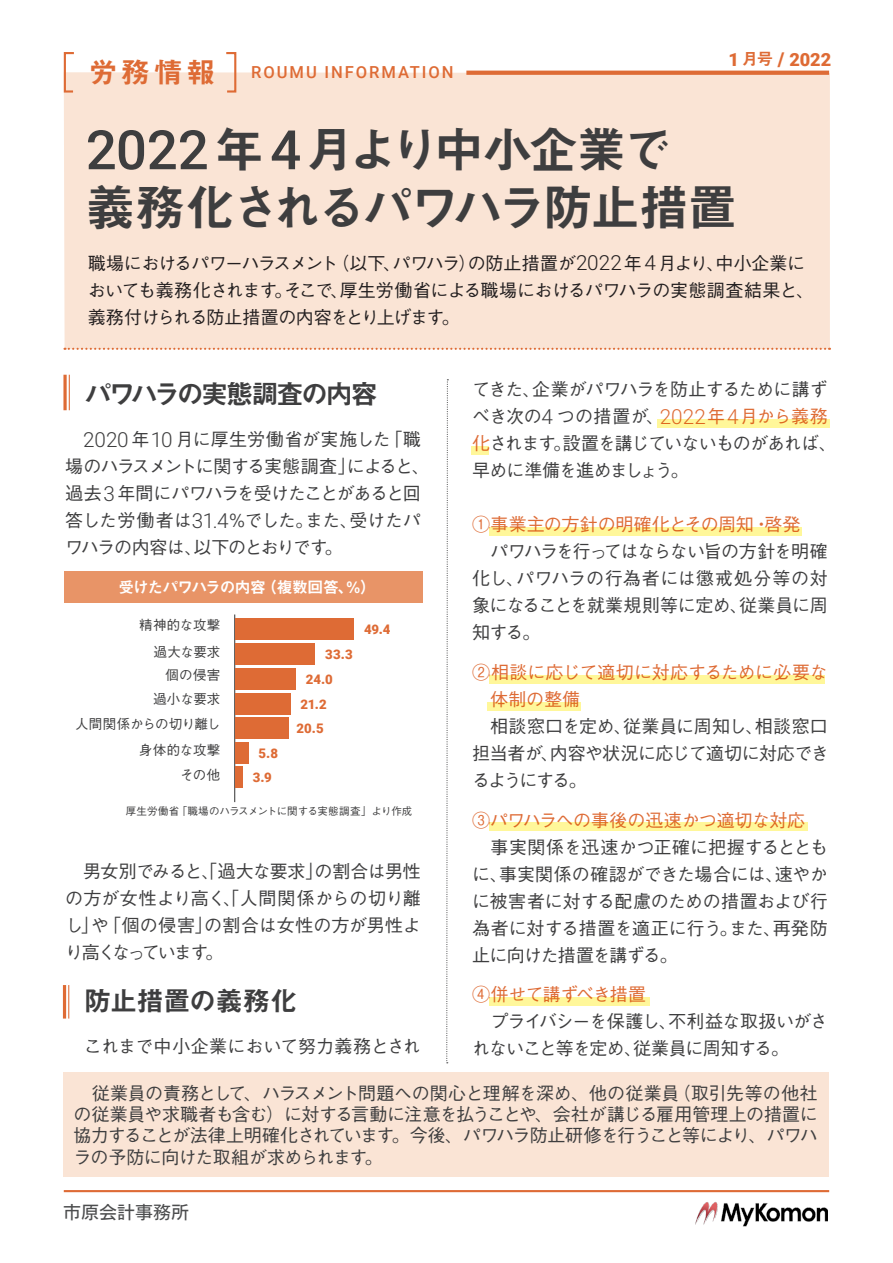
<style>
.page{position:relative;width:893px;height:1263px;background:#fff}
.page>*{position:absolute;margin:0;border:0;box-sizing:border-box;transform-origin:0 0}
.大タイトル{font:49.5px "Midashi Go Pr 6 N MB31";letter-spacing:-.065em;color:#3e3e3f}
.中タイトル{font:27px "Midashi Go Pr 6 N MB31";letter-spacing:-.075em;color:#3e3e3f}
.中タイトル-2{font:27px "Midashi Go Pr 6 N MB31";letter-spacing:-.015em;color:#3e3e3f}
.中タイトル-3{font:900 18.15px "Roboto";color:#de6b35}
.本文スタイル{font:500 18px/27px "Gothic BBB Pr 6 N";letter-spacing:-.03em;color:#3e3e3f;text-align:justify}
.注釈スタイル{font:500 18px/21.3px "Gothic BBB Pr 6 N";letter-spacing:-.065em;color:#3e3e3f;text-align:justify}
.本文スタイル-2{font:500 18px/27px "Gothic BBB Pr 6 N";letter-spacing:-.04em;color:#231f20}
.本文スタイル-3{font:500 18px/27px "Gothic BBB Pr 6 N";letter-spacing:-.055em;color:#3e3e3f}
.本文スタイル-4{font:500 18px/27px "Gothic BBB Pr 6 N";letter-spacing:-.05em;color:#3e3e3f}
.本文スタイル-5{font:500 18px/27px "Gothic BBB Pr 6 N";letter-spacing:-.015em;color:#de6b35}
.本文スタイル-6{font:500 18px "Gothic BBB Pr 6 N";color:#3e3e3f}
.t1{font:18px "Motoya L Cedar W3 90 ms RKSJ H";color:#4c4d4e}
.注釈スタイル-2{font:500 16.5px "Roboto";letter-spacing:.12em;color:#de6b35}
.本文スタイル-7{font:15.75px "Midashi Go Pr 6 N MB31";letter-spacing:-.045em;color:#fff}
.本文スタイル-8{font:500 13.5px "Gothic BBB Pr 6 N";color:#3e3e3f}
.本文スタイル-9{font:500 13.5px "Gothic BBB Pr 6 N";letter-spacing:-.03em;color:#3e3e3f}
.本文挿入表{font:900 13.2px "Roboto";color:#de6b35}
.注釈スタイル-3{font:500 10.5px "Gothic BBB Pr 6 N";color:#3e3e3f}
.s1{font-family:"Midashi Go Pr 6 N MB31";font-weight:400;font-size:28.8px}
.s2{font-family:"Midashi Go Pr 6 N MB31";font-weight:400;font-size:16.5px}
.s3{font-size:18.9px}
.s4{font-family:"Roboto";font-weight:500;font-size:54.45px}
.s5{font-family:"Roboto";font-weight:300;font-size:20.7px}
.s6{font-family:"Roboto";font-weight:300;font-size:20.55px}
.s7{font-size:13.8px}
.s8{font-family:"Roboto";font-weight:300;font-size:20.7px;color:#de6b35}
.s9{color:#de6b35}
</style>
<div class="page">
<img style="left:695px;top:1202px;width:132px;height:24px">
<div style="left:64px;top:72px;width:766px;height:277px;background:#fae4d5"></div>
<svg style="left:65px;top:348px;width:765px;height:2px"></svg>
<svg style="left:466px;top:71px;width:363px;height:4px"></svg>
<svg style="left:63px;top:52px;width:13px;height:42px"></svg>
<svg style="left:224px;top:52px;width:13px;height:42px"></svg>
<hr style="left:64px;top:1190px;width:765px;height:2px;background:#de6b35">
<div style="left:63px;top:1072px;width:765px;height:105px;background:#fae4d5"></div>
<hr style="left:69px;top:375px;width:1px;height:35px;background:#de6b35">
<svg style="left:63px;top:375px;width:4px;height:35px"></svg>
<svg style="left:446px;top:379px;width:2px;height:684px"></svg>
<hr style="left:68px;top:985px;width:1px;height:33px;background:#de6b35">
<hr style="left:63px;top:985px;width:3px;height:33px;background:#de6b35">
<div style="left:64px;top:571px;width:358px;height:32px;background:#e89467"></div>
<hr style="left:234px;top:614px;width:1px;height:188px;background:#3e3e3f">
<div style="left:235px;top:643px;width:79px;height:22px;background:#de6b35"></div>
<div style="left:235px;top:618px;width:119px;height:22px;background:#de6b35"></div>
<div style="left:235px;top:668px;width:61px;height:22px;background:#de6b35"></div>
<div style="left:235px;top:693px;width:56px;height:21px;background:#de6b35"></div>
<div style="left:235px;top:717px;width:53px;height:22px;background:#de6b35"></div>
<div style="left:235px;top:742px;width:14px;height:22px;background:#de6b35"></div>
<div style="left:235px;top:766px;width:8px;height:22px;background:#de6b35"></div>
<div style="left:489px;top:527px;width:312px;height:9px;background:#fff79a"></div>
<div style="left:489px;top:675px;width:336px;height:8px;background:#fff79a"></div>
<div style="left:489px;top:822px;width:319px;height:9px;background:#fff79a"></div>
<div style="left:489px;top:997px;width:161px;height:9px;background:#fff79a"></div>
<div style="left:488px;top:702px;width:93px;height:9px;background:#fff79a"></div>
<div style="left:657px;top:419px;width:173px;height:9px;background:#fff79a"></div>
<div style="left:471px;top:446px;width:18px;height:9px;background:#fff79a"></div>
<p class="注釈スタイル-2" style="left:89px;top:61px;width:366px"><span class="s1">労務情報　</span>ROUMU INFORMATION</p>
<p class="中タイトル-3" style="left:729px;top:46px;width:104px">1 <span class="s2">月号</span> <span class="s3">/</span> 2022</p>
<p class="大タイトル" style="left:86px;top:109px;width:589px"><span class="s4">2022</span>年<span class="s4">4</span>月より中小企業で</p>
<p class="大タイトル" style="left:86px;top:168px;width:653px">義務化されるパワハラ防止措置</p>
<p class="本文スタイル-2" style="left:88px;top:248px;width:728px">職場におけるパワーハラスメント（以下、パワハラ）の防止措置が<span class="s5">2022</span>年 <span class="s5">4</span> 月より、中小企業においても義務化されます。そこで、厚生労働省による職場におけるパワハラの実態調査結果と、義務付けられる防止措置の内容をとり上げます。</p>
<p class="中タイトル" style="left:84px;top:372px;width:295px">パワハラの実態調査の内容</p>
<p class="本文スタイル-3" style="left:65px;top:425px;width:366px;text-indent:18px"><span class="s5">2020</span>年<span class="s5">10</span> 月に厚生労働省が実施した「職場のハラスメントに関する実態調査」によると、過去<span class="s5">3</span> 年間にパワハラを受けたことがあると回答した労働者は<span class="s5">31</span><span class="s6">.</span><span class="s5">4</span>％でした。また、受けたパワハラの内容は、以下のとおりです。</p>
<p class="本文スタイル-7" style="left:118px;top:574px;width:259px">受けたパワハラの内容（複数回答、％）</p>
<p class="本文スタイル-8" style="left:139px;top:614px;width:83px">精神的な攻撃</p>
<p class="本文スタイル-8" style="left:153px;top:641px;width:69px">過大な要求</p>
<p class="本文スタイル-8" style="left:166px;top:664px;width:56px">個の侵害</p>
<p class="本文スタイル-8" style="left:153px;top:688px;width:69px">過小な要求</p>
<p class="本文スタイル-9" style="left:75px;top:713px;width:147px">人間関係からの切り離し</p>
<p class="本文スタイル-8" style="left:139px;top:739px;width:83px">身体的な攻撃</p>
<p class="本文スタイル-8" style="left:180px;top:764px;width:42px">その他</p>
<p class="本文挿入表" style="left:259px;top:744px;width:21px">5<span class="s7">.</span>8</p>
<p class="本文挿入表" style="left:253px;top:768px;width:20px">3<span class="s7">.</span>9</p>
<p class="本文挿入表" style="left:325px;top:645px;width:29px">33<span class="s7">.</span>3</p>
<p class="本文挿入表" style="left:306px;top:670px;width:29px">24<span class="s7">.</span>0</p>
<p class="本文挿入表" style="left:300px;top:695px;width:28px">21<span class="s7">.</span>2</p>
<p class="本文挿入表" style="left:297px;top:719px;width:29px">20<span class="s7">.</span>5</p>
<p class="本文挿入表" style="left:364px;top:620px;width:28px">49<span class="s7">.</span>4</p>
<p class="注釈スタイル-3" style="left:126px;top:802px;width:288px">厚生労働省「職場のハラスメントに関する実態調査」より作成</p>
<p class="本文スタイル" style="left:65px;top:857px;width:357px">　男女別でみると、「過大な要求」の割合は男性の方が女性より高く、「人間関係からの切り離し」や「個の侵害」の割合は女性の方が男性より高くなっています。</p>
<p class="中タイトル-2" style="left:84px;top:979px;width:214px">防止措置の義務化</p>
<p class="本文スタイル-6" style="left:65px;top:1032px;width:357px">　これまで中小企業において努力義務とされ</p>
<p class="本文スタイル-4" style="left:472px;top:375px;width:366px">てきた、企業がパワハラを防止するために講ずべき次の<span class="s5">4</span> つの措置が、<span class="s8">2022</span><span class="s9">年</span><span class="s8">4</span><span class="s9">月から義務化</span>されます。設置を講じていないものがあれば、早めに準備を進めましょう。</p>
<p class="本文スタイル-5" style="left:472px;top:510px;width:330px">①事業主の方針の明確化とその周知・啓発</p>
<p class="本文スタイル" style="left:472px;top:537px;width:357px">　パワハラを行ってはならない旨の方針を明確化し、パワハラの行為者には懲戒処分等の対象になることを就業規則等に定め、従業員に周知する。</p>
<p class="本文スタイル-5" style="left:472px;top:657px;width:357px">②相談に応じて適切に対応するために必要な　体制の整備</p>
<p class="本文スタイル" style="left:472px;top:711px;width:358px">　相談窓口を定め、従業員に周知し、相談窓口担当者が、内容や状況に応じて適切に対応できるようにする。</p>
<p class="本文スタイル-5" style="left:472px;top:805px;width:335px">③パワハラへの事後の迅速かつ適切な対応</p>
<p class="本文スタイル" style="left:472px;top:832px;width:357px">　事実関係を迅速かつ正確に把握するとともに、事実関係の確認ができた場合には、速やかに被害者に対する配慮のための措置および行為者に対する措置を適正に行う。また、再発防止に向けた措置を講ずる。</p>
<p class="本文スタイル-5" style="left:472px;top:980px;width:176px">④併せて講ずべき措置</p>
<p class="本文スタイル" style="left:472px;top:1007px;width:357px">　プライバシーを保護し、不利益な取扱いがされないこと等を定め、従業員に周知する。</p>
<p class="注釈スタイル" style="left:74px;top:1081px;width:746px">　従業員の責務として、ハラスメント問題への関心と理解を深め、他の従業員（取引先等の他社の従業員や求職者も含む）に対する言動に注意を払うことや、会社が講じる雇用管理上の措置に協力することが法律上明確化されています。今後、パワハラ防止研修を行うこと等により、パワハラの予防に向けた取組が求められます。</p>
<p class="t1" style="left:63px;top:1204px;width:127px">市原会計事務所</p>
</div>
